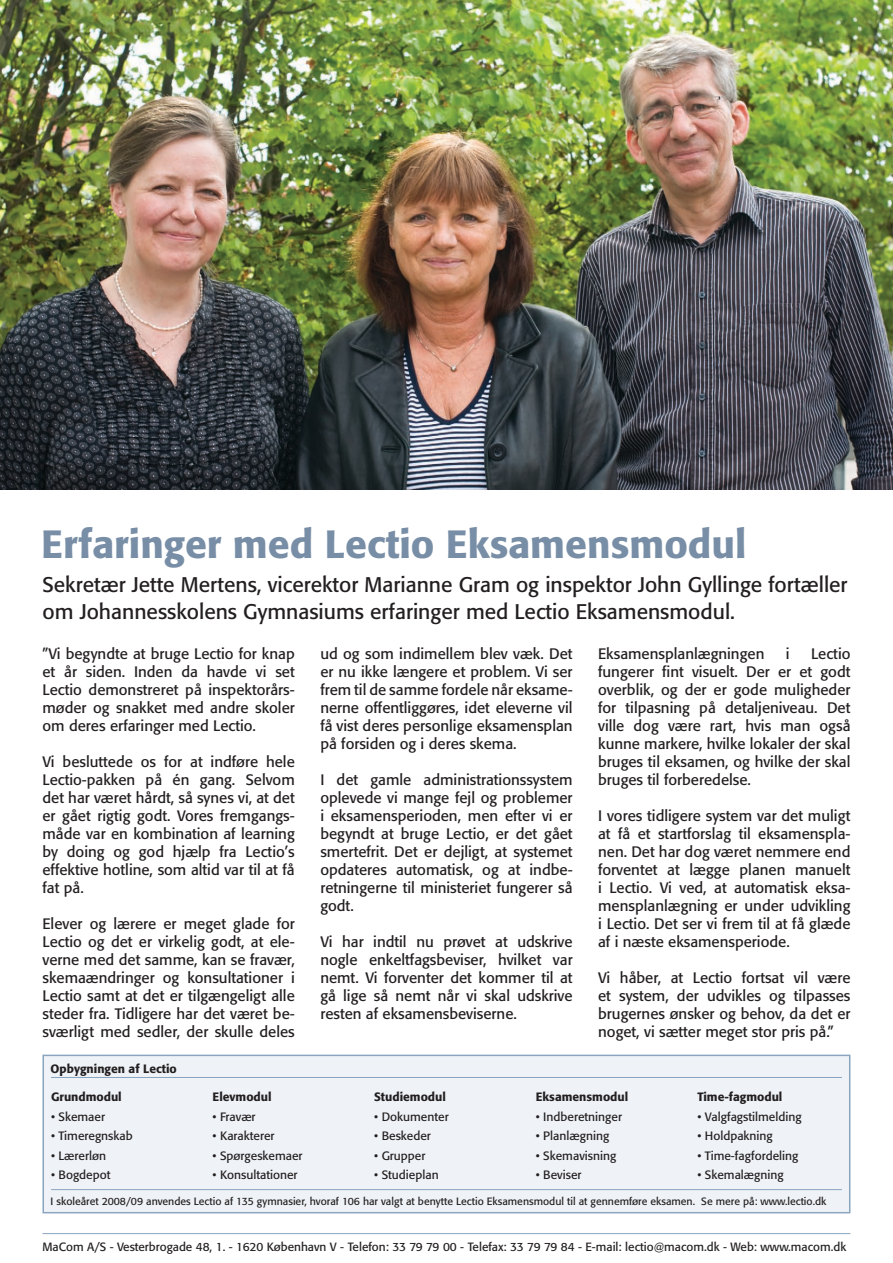
<style>
.page{position:relative;width:893px;height:1263px;background:#fff}
.page>*{position:absolute;margin:0;border:0;box-sizing:border-box;transform-origin:0 0}
.t1{font:500 39px "Formata";color:#788ea6}
.t2{font:21px/27px "Formata";color:#231f20}
.t3{font:15px/18px "Formata";color:#231f20;text-align:justify}
.t4{font:12px "Formata";color:#231f20}
.t5{font:500 12px "Formata";color:#231f20}
.t6{font:11.85px "Formata";color:#231f20}
.t7{font:10.5px "Formata";color:#231f20}
</style>
<div class="page">
<img style="left:0;top:0;width:893px;height:489px">
<hr style="left:43px;top:1233px;width:807px;height:1px;background:#89a5bf">
<div style="left:43px;top:1054px;width:807px;height:159px;background:#eff3f7;border:2px solid #89a5bf"></div>
<hr style="left:51px;top:1077px;width:791px;height:1px;background:#89a5bf">
<hr style="left:51px;top:1189px;width:791px;height:1px;background:#89a5bf">
<h1 class="t1" style="left:41px;top:521px;width:707px">Erfaringer med Lectio Eksamensmodul</h1>
<h2 class="t2" style="left:43px;top:571px;width:807px">Sekretær Jette Mertens, vicerektor Marianne Gram og inspektor John Gyllinge fortæller om Johannesskolens Gymnasiums erfaringer med Lectio Eksamensmodul.</h2>
<p class="t3" style="left:43px;top:645px;width:254px">”Vi begyndte at bruge Lectio for knap et år siden. Inden da havde vi set Lectio demonstreret på inspektorårs&shy;møder og snakket med andre skoler om deres erfaringer med Lectio.</p>
<p class="t3" style="left:43px;top:753px;width:254px">Vi besluttede os for at indføre hele Lectio-pakken på én gang. Selvom det har været hårdt, så synes vi, at det er gået rigtig godt. Vores fremgangs&shy;måde var en kombination af learning by doing og god hjælp fra Lectio’s effektive hotline, som altid var til at få fat på.</p>
<p class="t3" style="left:43px;top:915px;width:254px">Elever og lærere er meget glade for Lectio og det er virkelig godt, at ele&shy;verne med det samme, kan se fravær, skemaændringer og konsultationer i Lectio samt at det er tilgængeligt alle steder fra. Tidligere har det været be&shy;sværligt med sedler, der skulle deles</p>
<p class="t5" style="left:51px;top:1061px;width:128px">Opbygningen af Lectio</p>
<p class="t3" style="left:320px;top:645px;width:254px">ud og som indimellem blev væk. Det er nu ikke længere et problem. Vi ser frem til de samme fordele når eksame&shy;nerne offentliggøres, idet eleverne vil få vist deres personlige eksamensplan på forsiden og i deres skema.</p>
<p class="t3" style="left:320px;top:771px;width:254px">I det gamle administrationssystem oplevede vi mange fejl og problemer i eksamensperioden, men efter vi er begyndt at bruge Lectio, er det gået smertefrit. Det er dejligt, at systemet opdateres automatisk, og at indbe&shy;retningerne til ministeriet fungerer så godt.</p>
<p class="t3" style="left:320px;top:933px;width:254px">Vi har indtil nu prøvet at udskrive nogle enkeltfagsbeviser, hvilket var nemt. Vi forventer det kommer til at gå lige så nemt når vi skal udskrive resten af eksamensbeviserne.</p>
<p class="t3" style="left:598px;top:645px;width:168px">Eksamensplanlægningen</p>
<p class="t3" style="left:786px;top:645px;width:5px">i</p>
<p class="t3" style="left:598px;top:645px;width:254px;text-indent:213px">Lectio fungerer fint visuelt. Der er et godt overblik, og der er gode muligheder for tilpasning på detaljeniveau. Det ville dog være rart, hvis man også kunne markere, hvilke lokaler der skal bruges til eksamen, og hvilke der skal bruges til forberedelse.</p>
<p class="t3" style="left:598px;top:807px;width:254px">I vores tidligere system var det muligt at få et startforslag til eksamenspla&shy;nen. Det har dog været nemmere end forventet at lægge planen manuelt i Lectio. Vi ved, at automatisk eksa&shy;mensplanlægning er under udvikling i Lectio. Det ser vi frem til at få glæde af i næste eksamensperiode.</p>
<p class="t3" style="left:598px;top:969px;width:254px">Vi håber, at Lectio fortsat vil være et system, der udvikles og tilpasses brugernes ønsker og behov, da det er noget, vi sætter meget stor pris på.”</p>
<p class="t5" style="left:697px;top:1089px;width:87px">Time-fagmodul</p>
<p class="t4" style="left:697px;top:1109px;width:106px">• Valgfagstilmelding</p>
<p class="t4" style="left:697px;top:1129px;width:77px">• Holdpakning</p>
<p class="t4" style="left:697px;top:1148px;width:103px">• Time-fagfordeling</p>
<p class="t4" style="left:697px;top:1168px;width:88px">• Skemalægning</p>
<p class="t7" style="left:51px;top:1194px;width:777px">I skoleåret 2008/09 anvendes Lectio af 135 gymnasier, hvoraf 106 har valgt at benytte Lectio Eksamensmodul til at gennemføre eksamen. Se mere på: www.lectio.dk</p>
<p class="t5" style="left:51px;top:1089px;width:72px">Grundmodul</p>
<p class="t4" style="left:51px;top:1109px;width:56px">• Skemaer</p>
<p class="t4" style="left:51px;top:1129px;width:83px">• Timeregnskab</p>
<p class="t4" style="left:51px;top:1148px;width:56px">• Lærerløn</p>
<p class="t4" style="left:51px;top:1168px;width:61px">• Bogdepot</p>
<p class="t5" style="left:213px;top:1089px;width:60px">Elevmodul</p>
<p class="t4" style="left:213px;top:1109px;width:44px">• Fravær</p>
<p class="t4" style="left:213px;top:1129px;width:64px">• Karakterer</p>
<p class="t4" style="left:213px;top:1148px;width:91px">• Spørgeskemaer</p>
<p class="t4" style="left:213px;top:1168px;width:86px">• Konsultationer</p>
<p class="t5" style="left:374px;top:1089px;width:73px">Studiemodul</p>
<p class="t4" style="left:374px;top:1109px;width:76px">• Dokumenter</p>
<p class="t4" style="left:374px;top:1129px;width:58px">• Beskeder</p>
<p class="t4" style="left:374px;top:1148px;width:53px">• Grupper</p>
<p class="t4" style="left:374px;top:1168px;width:66px">• Studieplan</p>
<p class="t5" style="left:536px;top:1089px;width:94px">Eksamensmodul</p>
<p class="t4" style="left:536px;top:1109px;width:88px">• Indberetninger</p>
<p class="t4" style="left:536px;top:1129px;width:75px">• Planlægning</p>
<p class="t4" style="left:536px;top:1148px;width:82px">• Skemavisning</p>
<p class="t4" style="left:536px;top:1168px;width:47px">• Beviser</p>
<p class="t6" style="left:43px;top:1240px;width:805px">MaCom A/S - Vesterbrogade 48, 1. - 1620 København V - Telefon: 33 79 79 00 - Telefax: 33 79 79 84 - E-mail: lectio@macom.dk - Web: www.macom.dk</p>
</div>
